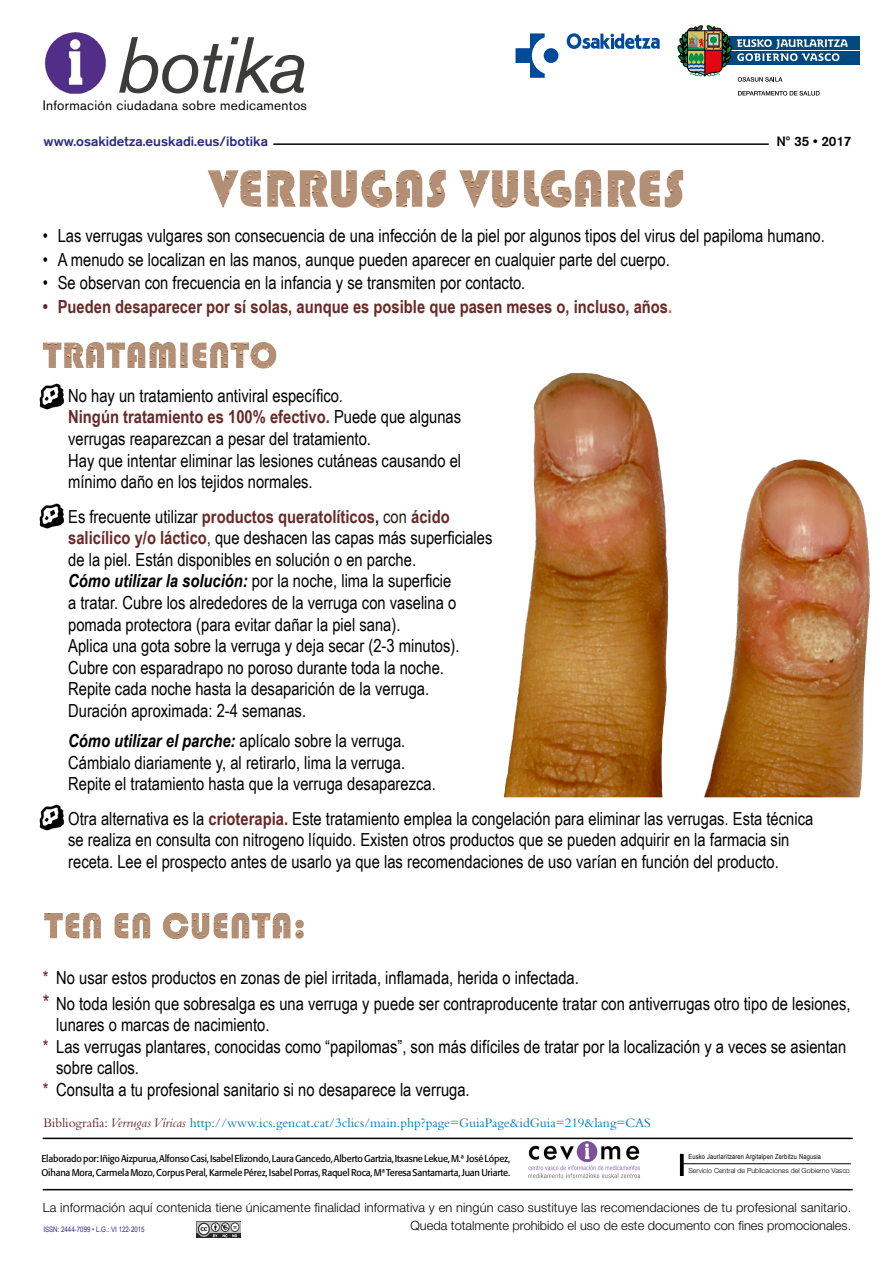
<style>
.page{position:relative;width:893px;height:1263px;background:#fff}
.page>*{position:absolute;margin:0;border:0;box-sizing:border-box;transform-origin:0 0}
.t1{font:italic 78.45px "Akzidenz Grotesk BE";letter-spacing:-.03em;color:#3c3c3b}
.t2{font:18px/21.6px "Arial Narrow";color:#000}
.t3{font:700 18px "Arial Narrow";color:#682927}
.t4{font:13.5px "Bembo";color:#0077ba}
.t5{font:13.5px "Akzidenz Grotesk BE";letter-spacing:.02em;color:#000}
.t6{font:500 13.5px "Akzidenz Grotesk BE";color:#2b2a7f}
.t7{font:500 13.5px "Akzidenz Grotesk BE";color:#000}
.t8{font:300 12.75px/18px "Helvetica Neue LT Std";letter-spacing:.01em;color:#000;text-align:right}
.t9{font:9.75px/14.2px "Formata";letter-spacing:-.02em;color:#000;scale:.96 1}
.t10{font:7.5px "Arial Narrow";color:#2b2a7f}
.t11{font:300 7.05px "Helvetica Neue LT Std";color:#000}
.t12{font:7.05px "Arial Narrow";letter-spacing:.025em;color:#000}
.s1{color:#ad653c}
.s2{font-weight:700;color:#682927}
.s3{font-weight:700;color:#241a16}
.s4{color:#241a16}
.s5{font-weight:700;font-style:italic}
.s6{color:#682927}
.s7{font-size:21px;color:#682927}
.s8{font-style:italic;color:#682927}
</style>
<div class="page">
<hr style="left:43px;top:1189px;width:810px;height:1px;background:#000">
<hr style="left:681px;top:1163px;width:170px;height:1px;background:#000">
<svg style="left:680px;top:1154px;width:4px;height:22px"></svg>
<img style="left:521px;top:1139px;width:128px;height:40px">
<hr style="left:43px;top:1137px;width:810px;height:2px;background:#000">
<img style="left:44px;top:32px;width:62px;height:62px">
<svg style="left:567px;top:33px;width:93px;height:16px"></svg>
<svg style="left:515px;top:33px;width:43px;height:45px"></svg>
<div style="left:717px;top:36px;width:143px;height:29px;background:#00497f"></div>
<hr style="left:717px;top:50px;width:143px;height:1px;background:#fff">
<svg style="left:738px;top:91px;width:82px;height:5px"></svg>
<svg style="left:677px;top:25px;width:170px;height:57px"></svg>
<img style="left:196px;top:1222px;width:45px;height:15px">
<hr style="left:273px;top:143px;width:496px;height:2px;background:#000">
<img style="left:207px;top:169px;width:477px;height:39px">
<img style="left:43px;top:342px;width:234px;height:27px">
<img style="left:44px;top:912px;width:260px;height:27px">
<img style="left:39px;top:383px;width:26px;height:27px">
<img style="left:39px;top:503px;width:26px;height:26px">
<img style="left:39px;top:804px;width:26px;height:27px">
<img style="left:504px;top:372px;width:366px;height:425px">
<h1 class="t1" style="left:116px;top:18px;width:192px">botika</h1>
<p class="t5" style="left:43px;top:98px;width:266px">Información ciudadana sobre medicamentos</p>
<p class="t6" style="left:44px;top:133px;width:226px">www.osakidetza.euskadi.eus/ibotika</p>
<p class="t7" style="left:776px;top:133px;width:77px">Nº 35 • 2017</p>
<p class="t2" style="left:43px;top:224px;width:784px">• Las verrugas vulgares son consecuencia de una infección de la piel por algunos tipos del virus del papiloma humano.</p>
<p class="t2" style="left:43px;top:248px;width:629px">• A menudo se localizan en las manos, aunque pueden aparecer en cualquier parte del cuerpo.</p>
<p class="t2" style="left:43px;top:272px;width:484px">• Se observan con frecuencia en la infancia y se transmiten por contacto.</p>
<p class="t3" style="left:43px;top:293px;width:631px">• Pueden desaparecer por sí solas, aunque es posible que pasen meses o, incluso, años<span class="s1">.</span></p>
<p class="t2" style="left:68px;top:384px;width:394px">No hay un tratamiento antiviral específico.<br><span class="s2">Ningún tratamiento es 100% efectivo.</span> Puede que algunas verrugas reaparezcan a pesar del tratamiento.<br>Hay que intentar eliminar las lesiones cutáneas causando el mínimo daño en los tejidos normales.</p>
<p class="t2" style="left:68px;top:505px;width:426px">Es frecuente utilizar <span class="s2">productos queratolíticos</span><span class="s3">,</span> <span class="s4">con</span> <span class="s2">ácido salicílico y/o láctico</span><span class="s4">,</span> que deshacen las capas más superficiales de la piel. Están disponibles en solución o en parche.<br><span class="s5">Cómo utilizar la solución:</span> por la noche, lima la superficie<br>a tratar. Cubre los alrededores de la verruga con vaselina o pomada protectora (para evitar dañar la piel sana).<br>Aplica una gota sobre la verruga y deja secar (2-3 minutos).<br>Cubre con esparadrapo no poroso durante toda la noche.<br>Repite cada noche hasta la desaparición de la verruga.<br>Duración aproximada: 2-4 semanas.</p>
<p class="t2" style="left:68px;top:729px;width:369px"><span class="s5">Cómo utilizar el parche:</span> aplícalo sobre la verruga.<br>Cámbialo diariamente y, al retirarlo, lima la verruga.<br>Repite el tratamiento hasta que la verruga desaparezca.</p>
<p class="t2" style="left:68px;top:807px;width:746px">Otra alternativa es la <span class="s2">crioterapia.</span> Este tratamiento emplea la congelación para eliminar las verrugas. Esta técnica se realiza en consulta con nitrogeno líquido. Existen otros productos que se pueden adquirir en la farmacia sin receta. Lee el prospecto antes de usarlo ya que las recomendaciones de uso varían en función del producto.</p>
<p class="t2" style="left:43px;top:965px;width:809px;line-height:25.2px"><span class="s6">*</span> No usar estos productos en zonas de piel irritada, inflamada, herida o infectada.<br><span class="s7">*</span> No toda lesión que sobresalga es una verruga y puede ser contraproducente tratar con antiverrugas otro tipo de lesiones,</p>
<p class="t2" style="left:56px;top:1013px;width:215px">lunares o marcas de nacimiento.</p>
<p class="t2" style="left:43px;top:1035px;width:805px"><span class="s6">*</span> Las verrugas plantares, conocidas como “papilomas”, son más difíciles de tratar por la localización y a veces se asientan</p>
<p class="t2" style="left:56px;top:1056px;width:84px">sobre callos.</p>
<p class="t2" style="left:43px;top:1078px;width:429px"><span class="s6">*</span> Consulta a tu profesional sanitario si no desaparece la verruga.</p>
<p class="t4" style="left:43px;top:1114px;width:609px"><span class="s6">Bibliografía:</span> <span class="s8">Verrugas Víricas</span> http://www.ics.gencat.cat/3clics/main.php?page=GuiaPage&amp;idGuia=219&amp;lang=CAS</p>
<p class="t9" style="left:41px;top:1151px;width:490px">Elaborado por: Iñigo Aizpurua, Alfonso Casi, Isabel Elizondo, Laura Gancedo, Alberto Gartzia, Itxasne Lekue, M.ª José López,<br>Oihana Mora, Carmela Mozo, Corpus Peral, Karmele Pérez, Isabel Porras, Raquel Roca, Mª Teresa Santamarta, Juan Uriarte.</p>
<p class="t8" style="left:43px;top:1198px;width:810px">La información aquí contenida tiene únicamente finalidad informativa y en ningún caso sustituye las recomendaciones de tu profesional sanitario.<br>Queda totalmente prohibido el uso de este documento con fines promocionales.</p>
<p class="t12" style="left:688px;top:1151px;width:134px">Eusko Jaurlaritzaren Argitalpen Zerbitzu Nagusia</p>
<p class="t11" style="left:688px;top:1166px;width:163px">Servicio Central de Publicaciones del Gobierno Vasco</p>
<p class="t10" style="left:43px;top:1224px;width:103px">ISSN: 2444-7099 • L.G.: VI 122-2015</p>
</div>
